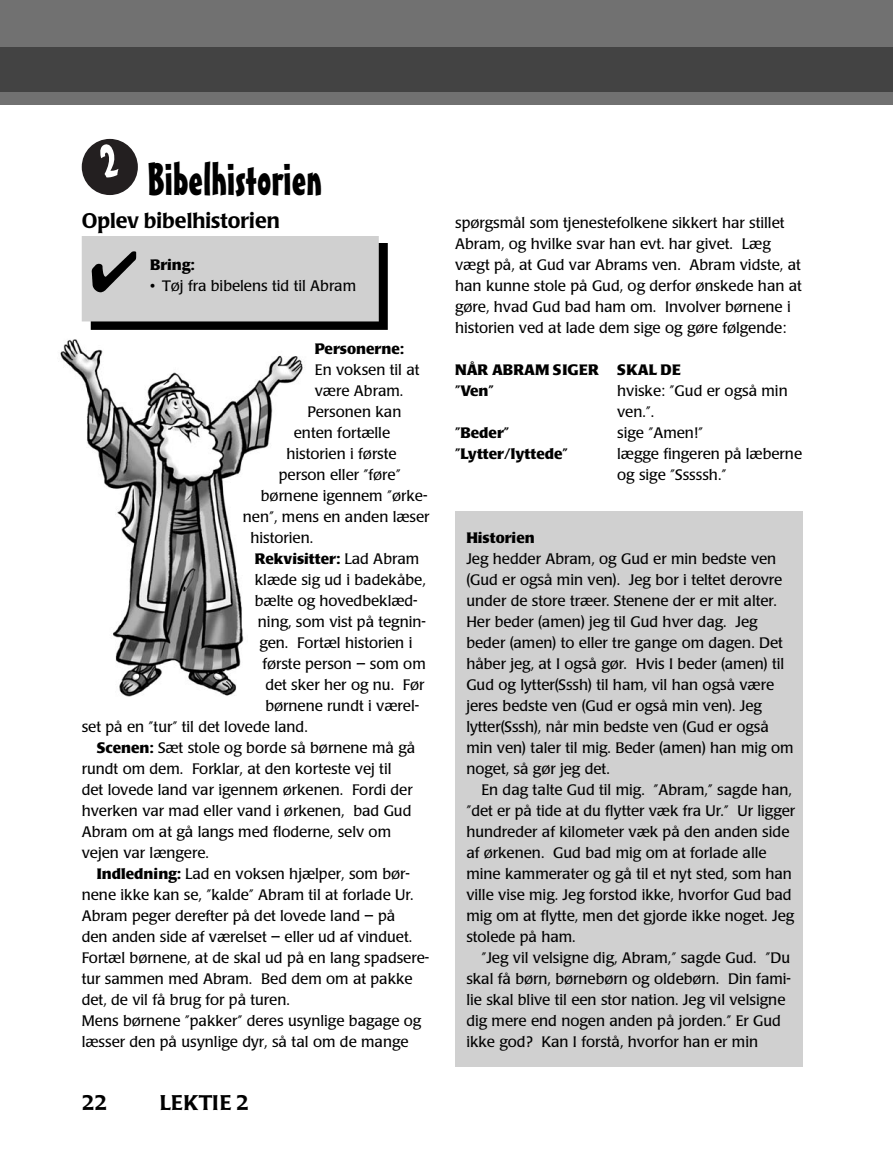
<style>
.page{position:relative;width:893px;height:1149px;background:#fff}
.page>*{position:absolute;margin:0;border:0;box-sizing:border-box;transform-origin:0 0}
.t1{font:45px "Mister Earl BT";color:#000}
.t2{font:500 21px "Poppl Laudatio";color:#000}
.t3{font:15px/21px "Poppl Laudatio";color:#000}
.t4{font:700 15px/21px "Poppl Laudatio";color:#000}
.s1{font-weight:400}
.s2{font-weight:700}
</style>
<div class="page">
<div style="left:0;top:0;width:893px;height:104px;background:#717171"></div>
<div style="left:0;top:47px;width:893px;height:44px;background:#434343"></div>
<div style="left:456px;top:512px;width:347px;height:554px;background:#d0d0d0"></div>
<img style="left:60px;top:339px;width:243px;height:358px">
<div style="left:91px;top:244px;width:296px;height:85px;background:#000"></div>
<div style="left:91px;top:243px;width:297px;height:87px;border:1px solid #000"></div>
<div style="left:82px;top:237px;width:296px;height:83px;background:#d0d0d0"></div>
<div style="left:82px;top:236px;width:297px;height:85px;border:1px solid #d0d0d0"></div>
<img style="left:91px;top:251px;width:46px;height:42px">
<div style="left:82px;top:139px;width:56px;height:56px;background:#231f20;border-radius:50%"></div>
<h1 class="t1" style="left:147px;top:161px;width:177px">Bibelhistorien</h1>
<h2 class="t2" style="left:82px;top:211px;width:200px">Oplev bibelhistorien</h2>
<p class="t4" style="left:150px;top:255px;width:46px">Bring:</p>
<p class="t3" style="left:150px;top:276px;width:208px">• Tøj fra bibelens tid til Abram</p>
<p class="t4" style="left:315px;top:339px;width:91px">Personerne:</p>
<p class="t3" style="left:315px;top:360px;width:106px">En voksen til at</p>
<p class="t3" style="left:315px;top:381px;width:90px">være Abram.</p>
<p class="t3" style="left:307px;top:402px;width:96px">Personen kan</p>
<p class="t3" style="left:294px;top:423px;width:98px">enten fortælle</p>
<p class="t3" style="left:286px;top:444px;width:112px">historien i første</p>
<p class="t3" style="left:279px;top:465px;width:123px">person eller ”føre”</p>
<p class="t3" style="left:261px;top:486px;width:168px">børnene igennem ”ørke-</p>
<p class="t3" style="left:243px;top:507px;width:188px">nen”, mens en anden læser</p>
<p class="t3" style="left:250px;top:528px;width:64px">historien.</p>
<p class="t4" style="left:255px;top:549px;width:166px">Rekvisitter: <span class="s1">Lad Abram</span></p>
<p class="t3" style="left:255px;top:570px;width:172px">klæde sig ud i badekåbe,</p>
<p class="t3" style="left:255px;top:591px;width:164px">bælte og hovedbeklæd-</p>
<p class="t3" style="left:258px;top:612px;width:170px">ning, som vist på tegnin-</p>
<p class="t3" style="left:259px;top:633px;width:155px">gen. Fortæl historien i</p>
<p class="t3" style="left:262px;top:654px;width:165px">første person – som om</p>
<p class="t3" style="left:265px;top:675px;width:161px">det sker her og nu. Før</p>
<p class="t3" style="left:265px;top:696px;width:155px">børnene rundt i værel-</p>
<p class="t3" style="left:82px;top:717px;width:227px">set på en ”tur” til det lovede land.</p>
<p class="t3" style="left:97px;top:738px;width:320px"><span class="s2">Scenen:</span> Sæt stole og borde så børnene må gå</p>
<p class="t3" style="left:82px;top:759px;width:311px">rundt om dem. Forklar, at den korteste vej til</p>
<p class="t3" style="left:82px;top:780px;width:332px">det lovede land var igennem ørkenen. Fordi der</p>
<p class="t3" style="left:82px;top:801px;width:331px">hverken var mad eller vand i ørkenen, bad Gud</p>
<p class="t3" style="left:82px;top:822px;width:311px">Abram om at gå langs med floderne, selv om</p>
<p class="t3" style="left:82px;top:843px;width:129px">vejen var længere.</p>
<p class="t3" style="left:97px;top:864px;width:315px"><span class="s2">Indledning:</span> Lad en voksen hjælper, som bør-</p>
<p class="t3" style="left:82px;top:885px;width:333px">nene ikke kan se, ”kalde” Abram til at forlade Ur.</p>
<p class="t3" style="left:82px;top:906px;width:315px">Abram peger derefter på det lovede land – på</p>
<p class="t3" style="left:82px;top:927px;width:332px">den anden side af værelset – eller ud af vinduet.</p>
<p class="t3" style="left:82px;top:948px;width:349px">Fortæl børnene, at de skal ud på en lang spadsere-</p>
<p class="t3" style="left:82px;top:969px;width:332px">tur sammen med Abram. Bed dem om at pakke</p>
<p class="t3" style="left:82px;top:990px;width:210px">det, de vil få brug for på turen.</p>
<p class="t3" style="left:82px;top:1011px;width:341px">Mens børnene ”pakker” deres usynlige bagage og</p>
<p class="t3" style="left:82px;top:1032px;width:328px">læsser den på usynlige dyr, så tal om de mange</p>
<h2 class="t2" style="left:82px;top:1093px;width:27px">22</h2>
<h2 class="t2" style="left:160px;top:1093px;width:91px">LEKTIE 2</h2>
<p class="t3" style="left:455px;top:213px;width:348px">spørgsmål som tjenestefolkene sikkert har stillet Abram, og hvilke svar han evt. har givet. Læg vægt på, at Gud var Abrams ven. Abram vidste, at han kunne stole på Gud, og derfor ønskede han at gøre, hvad Gud bad ham om. Involver børnene i historien ved at lade dem sige og gøre følgende:</p>
<p class="t4" style="left:455px;top:360px;width:227px">NÅR ABRAM SIGER SKAL DE ”Ven”</p>
<p class="t3" style="left:617px;top:381px;width:172px">hviske: ”Gud er også min ven.”.</p>
<p class="t4" style="left:455px;top:423px;width:56px">”Beder”</p>
<p class="t3" style="left:617px;top:423px;width:87px">sige ”Amen!”</p>
<p class="t4" style="left:455px;top:444px;width:114px">”Lytter/lyttede”</p>
<p class="t3" style="left:617px;top:444px;width:186px">lægge fingeren på læberne og sige ”Sssssh.”</p>
<p class="t4" style="left:466px;top:528px;width:70px">Historien</p>
<p class="t3" style="left:466px;top:549px;width:329px">Jeg hedder Abram, og Gud er min bedste ven (Gud er også min ven). Jeg bor i teltet derovre under de store træer. Stenene der er mit alter.<br>Her beder (amen) jeg til Gud hver dag. Jeg beder (amen) to eller tre gange om dagen. Det håber jeg, at I også gør. Hvis I beder (amen) til Gud og lytter(Sssh) til ham, vil han også være jeres bedste ven (Gud er også min ven). Jeg lytter(Sssh), når min bedste ven (Gud er også min ven) taler til mig. Beder (amen) han mig om noget, så gør jeg det.</p>
<p class="t3" style="left:466px;top:780px;width:330px;text-indent:15px">En dag talte Gud til mig. ”Abram,” sagde han, ”det er på tide at du flytter væk fra Ur.” Ur ligger hundreder af kilometer væk på den anden side af ørkenen. Gud bad mig om at forlade alle mine kammerater og gå til et nyt sted, som han ville vise mig. Jeg forstod ikke, hvorfor Gud bad mig om at flytte, men det gjorde ikke noget. Jeg stolede på ham.</p>
<p class="t3" style="left:466px;top:948px;width:326px;text-indent:15px">”Jeg vil velsigne dig, Abram,” sagde Gud. ”Du skal få børn, børnebørn og oldebørn. Din fami&shy;lie skal blive til een stor nation. Jeg vil velsigne dig mere end nogen anden på jorden.” Er Gud ikke god? Kan I forstå, hvorfor han er min</p>
</div>
